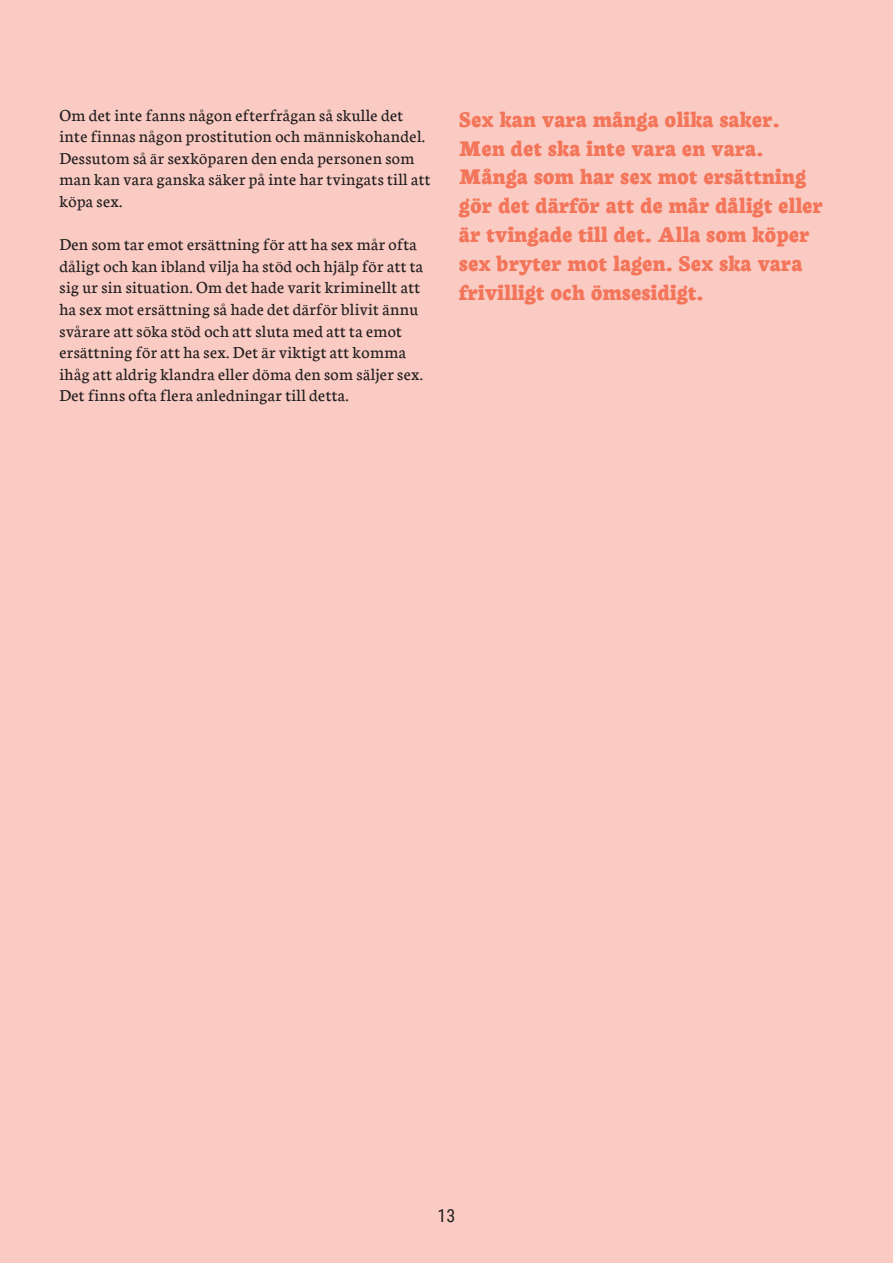
<style>
.page{position:relative;width:893px;height:1263px;background:#facbc3}
.page>*{position:absolute;margin:0;border:0;box-sizing:border-box;transform-origin:0 0}
.t1{font:800 24px/28.8px "Neuton";letter-spacing:.02em;color:#f3755a}
.t2{font:18px/21.6px "Neuton";letter-spacing:.02em;color:#231f20}
.t3{font:18px "Roboto Condensed";color:#231f20}
</style>
<div class="page">
<p class="t2" style="left:60px;top:104px;width:372px">Om det inte fanns någon efterfrågan så skulle det inte finnas någon prostitution och människohandel.<br>Dessutom så är sexköparen den enda personen som man kan vara ganska säker på inte har tvingats till att köpa sex.</p>
<p class="t2" style="left:60px;top:234px;width:365px">Den som tar emot ersättning för att ha sex mår ofta dåligt och kan ibland vilja ha stöd och hjälp för att ta sig ur sin situation. Om det hade varit kriminellt att ha sex mot ersättning så hade det därför blivit ännu svårare att söka stöd och att sluta med att ta emot ersättning för att ha sex. Det är viktigt att komma ihåg att aldrig klandra eller döma den som säljer sex.<br>Det finns ofta flera anledningar till detta.</p>
<p class="t1" style="left:459px;top:105px;width:365px">Sex kan vara många olika saker.<br>Men det ska inte vara en vara.<br>Många som har sex mot ersättning gör det därför att de mår dåligt eller är tvingade till det. Alla som köper sex bryter mot lagen. Sex ska vara frivilligt och ömsesidigt.</p>
<p class="t3" style="left:438px;top:1203px;width:19px">13</p>
</div>
